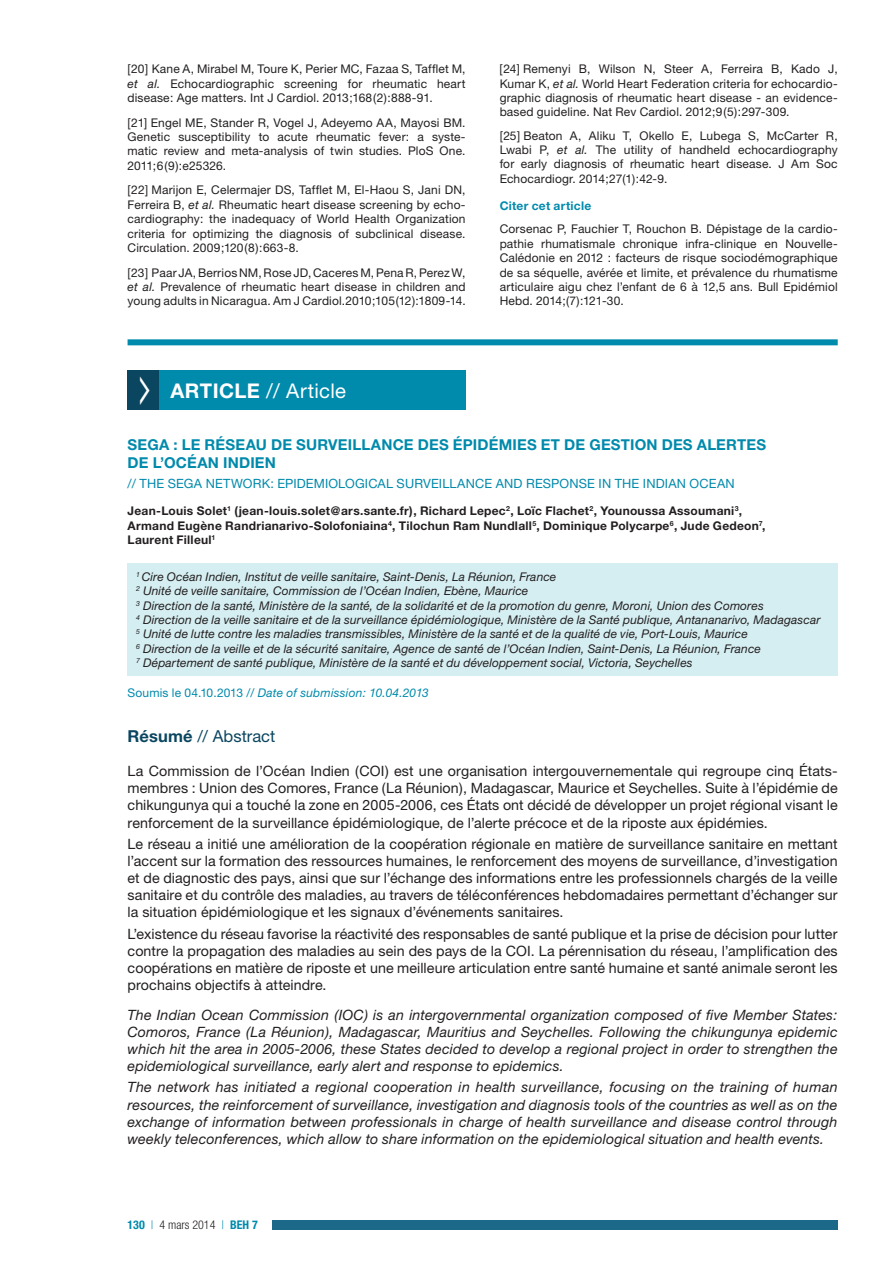
<style>
.page{position:relative;width:893px;height:1263px;background:#fff}
.page>*{position:absolute;margin:0;border:0;box-sizing:border-box;transform-origin:0 0}
.t1{font:20.25px "Helvetica Neue";letter-spacing:.015em;color:#fff}
.t2{font:700 20.25px "Helvetica Neue";color:#fff}
.t3{font:16.5px "Helvetica Neue";letter-spacing:.005em;color:#0b4660}
.t4{font:700 15px "Helvetica Neue";letter-spacing:.015em;color:#008aac}
.t5{font:14.25px/17.1px "Helvetica Neue";letter-spacing:.005em;color:#231f20;text-align:justify}
.t6{font:italic 14.25px/17.1px "Helvetica Neue";letter-spacing:.01em;color:#231f20;text-align:justify}
.t7{font:12.75px "Helvetica Neue";letter-spacing:.01em;color:#008aac}
.t8{font:12px/14.4px "Helvetica Neue";letter-spacing:.015em;color:#231f20;text-align:justify}
.t9{font:italic 12px/14.4px "Helvetica Neue";letter-spacing:.01em;color:#231f20}
.t10{font:700 12px/14.4px "Helvetica Neue";letter-spacing:.02em;color:#231f20}
.t11{font:italic 12px "Helvetica Neue";letter-spacing:.015em;color:#008aac}
.t12{font:300 condensed 12px "Helvetica Neue";color:#231f20}
.t13{font:700 12px "Helvetica Neue";letter-spacing:.025em;color:#008aac}
.s1{font-style:italic}
.s2{font-style:normal}
.s3{font-weight:700}
.s4{font-weight:700;color:#008aac}
.s5{color:#008aac}
</style>
<div class="page">
<div style="left:264px;top:1220px;width:574px;height:10px;background:#1c6889"></div>
<div style="left:259px;top:1219px;width:13px;height:12px;background:#fff"></div>
<div style="left:128px;top:563px;width:710px;height:113px;background:#d5eef2"></div>
<div style="left:128px;top:371px;width:34px;height:39px;background:#0b4660"></div>
<div style="left:159px;top:371px;width:307px;height:39px;background:#008aac"></div>
<div style="left:128px;top:339px;width:710px;height:6px;background:#008aac"></div>
<p class="t8" style="left:128px;top:62px;width:340px">[20] Kane A, Mirabel M , Toure K, Perier M C, Fazaa S, Tafflet M , <span class="s1">et al.</span> Echocardiographic screening for rheumatic heart disease: Age matters. Int J Cardiol. 2013;168(2):888-91.</p>
<p class="t8" style="left:128px;top:115px;width:340px">[21] Engel M E, Stander R, Vogel J, Adeyemo AA, Mayosi BM.<br>Genetic susceptibility to acute rheumatic fever: a syste&shy;matic review and meta-analysis of twin studies. PloS One.<br>2011;6(9):e25326.</p>
<p class="t8" style="left:128px;top:183px;width:340px">[22] Marijon E, Celermajer DS, Tafflet M , El-Haou S, Jani DN, Ferreira B, <span class="s1">et al.</span> Rheumatic heart disease screening by echo&shy;cardiography: the inadequacy of World Health Organization criteria for optimizing the diagnosis of subclinical disease.<br>Circulation. 2009;120(8):663-8.</p>
<p class="t8" style="left:128px;top:265px;width:340px">[23] Paar JA, Berrios NM, Rose JD, Caceres M , PenaR, Perez W, <span class="s1">et al.</span> Prevalence of rheumatic heart disease in children and young adults in Nicaragua. Am J Cardiol.2010;105(12):1809-14.</p>
<h1 class="t2" style="left:171px;top:379px;width:55px">Article</h1>
<h1 class="t1" style="left:266px;top:379px;width:81px">// Article</h1>
<p class="t8" style="left:500px;top:62px;width:340px">[24] Remenyi B, Wilson N, Steer A, Ferreira B, Kado J, Kumar K, <span class="s1">et al.</span> World Heart Federation criteria for echocardio&shy;graphic diagnosis of rheumatic heart disease - an evidence&shy;based guideline. Nat Rev Cardiol. 2012;9(5):297-309.</p>
<p class="t8" style="left:500px;top:128px;width:340px">[25] Beaton A, Aliku T, Okello E, Lubega S, M cCarter R, Lwabi P, <span class="s1">et al.</span> The utility of handheld echocardiography for early diagnosis of rheumatic heart disease. J Am Soc Echocardiogr. 2014;27(1):42-9.</p>
<p class="t13" style="left:500px;top:198px;width:93px">Citer cet article</p>
<p class="t8" style="left:500px;top:222px;width:340px">Corsenac P, Fauchier T, Rouchon B. Dépistage de la cardio&shy;pathie rhumatismale chronique infra-clinique en Nouvelle-Calédonie en 2012 : facteurs de risque sociodémographique de sa séquelle, avérée et limite, et prévalence du rhumatisme articulaire aigu chez l’enfant de 6 à 12,5 ans. Bull Epidémiol Hebd. 2014;(7):121-30.</p>
<p class="t4" style="left:128px;top:436px;width:110px">SEGA : le résea</p>
<p class="t4" style="left:256px;top:436px;width:92px">u de surveilla</p>
<p class="t4" style="left:381px;top:436px;width:48px">nce des</p>
<p class="t4" style="left:453px;top:436px;width:56px">épidémies</p>
<p class="t4" style="left:541px;top:436px;width:132px">et de gestio n des</p>
<p class="t4" style="left:697px;top:436px;width:11px">aler</p>
<p class="t4" style="left:737px;top:436px;width:20px">tes</p>
<p class="t4" style="left:128px;top:454px;width:10px">del</p>
<p class="t4" style="left:160px;top:454px;width:117px">’Océan Indien</p>
<p class="t7" style="left:128px;top:476px;width:206px">// The SEGA Network: epidemiological</p>
<p class="t7" style="left:397px;top:476px;width:43px">surveillance</p>
<p class="t7" style="left:496px;top:476px;width:10px">and</p>
<p class="t7" style="left:526px;top:476px;width:9px">res</p>
<p class="t7" style="left:551px;top:476px;width:19px">ponse</p>
<p class="t7" style="left:599px;top:476px;width:57px">in the Indian</p>
<p class="t7" style="left:690px;top:476px;width:20px">Ocean</p>
<p class="t10" style="left:128px;top:503px;width:639px">Jean-Louis Solet<sup>1</sup> (jean-louis.solet@ars.sante.fr), Richard Lepec<sup>2</sup>, Loïc Flachet<sup>2</sup>, Younoussa Assoumani<sup>3</sup>,<br>Armand Eugène Randrianarivo-Solofoniaina<sup>4</sup>, Tilochun Ram Nundlall<sup>5</sup>, Dominique Polycarpe<sup>6</sup>, Jude Gedeon<sup>7</sup>,<br>Laurent Filleul<sup>1</sup></p>
<p class="t9" style="left:136px;top:569px;width:686px"><sup>1</sup> Cire Océan Indien, Institut de veille sanitaire, Saint-Denis, La Réunion, France<br><sup>2</sup> Unité de veille sanitaire, Commission de l’Océan Indien, Ebène, Maurice<br><sup>3</sup> Direction de la santé, Ministère de la santé, de la solidarité et de la promotion du genre, Moroni, Union des Comores<br><sup>4</sup> Direction de la veille sanitaire et de la surveillance épidémiologique, Ministère de la Santé publique, Antananarivo, Madagascar <sup>5</sup> Unité de lutte contre les maladies transmissibles, Ministère de la santé et de la qualité de vie, Port-Louis, Maurice<br><sup>6</sup> Direction de la veille et de la sécurité sanitaire, Agence de santé de l’Océan Indien, Saint-Denis, La Réunion, France<br><sup>7</sup> Département de santé publique, Ministère de la santé et du développement social, Victoria, Seychelles</p>
<p class="t11" style="left:128px;top:685px;width:303px"><span class="s2">Soumis le 04.10.2013 /</span>/ Date of submission: 10.04.2013</p>
<h2 class="t3" style="left:128px;top:726px;width:149px"><span class="s3">Résumé</span> // Abstract</h2>
<p class="t5" style="left:128px;top:762px;width:712px">La Commission de l’Océan Indien (COI) est une organisation intergouvernementale qui regroupe cinq États&shy;membres : Union des Comores, France (La Réunion), Madagascar, Maurice et Seychelles. Suite à l’épidémie de chikungunya qui a touché la zone en 2005-2006, ces États ont décidé de développer un projet régional visant le renforcement de la surveillance épidémiologique, de l’alerte précoce et de la riposte aux épidémies.</p>
<p class="t5" style="left:128px;top:835px;width:712px">Le réseau a initié une amélioration de la coopération régionale en matière de surveillance sanitaire en mettant l’accent sur la formation des ressources humaines, le renforcement des moyens de surveillance, d’investigation et de diagnostic des pays, ainsi que sur l’échange des informations entre les professionnels chargés de la veille sanitaire et du contrôle des maladies, au travers de téléconférences hebdomadaires permettant d’échanger sur la situation épidémiologique et les signaux d’événements sanitaires.</p>
<p class="t5" style="left:128px;top:925px;width:712px">L’existence du réseau favorise la réactivité des responsables de santé publique et la prise de décision pour lutter contre la propagation des maladies au sein des pays de la COI. La pérennisation du réseau, l’amplification des coopérations en matière de riposte et une meilleure articulation entre santé humaine et santé animale seront les prochains objectifs à atteindre.</p>
<p class="t6" style="left:128px;top:1006px;width:712px">The Indian Ocean Commission (IOC) is an intergovernmental organization composed of five Member States:<br>Comoros, France (La Réunion), Madagascar, Mauritius and Seychelles. Following the chikungunya epidemic which hit the area in 2005-2006, these States decided to develop a regional project in order to strengthen the epidemiological surveillance, early alert and response to epidemics.</p>
<p class="t6" style="left:128px;top:1078px;width:712px">The network has initiated a regional cooperation in health surveillance, focusing on the training of human resources, the reinforcement of surveillance, investigation and diagnosis tools of the countries as well as on the exchange of information between professionals in charge of health surveillance and disease control through weekly teleconferences, which allow to share information on the epidemiological situation and health events.</p>
<p class="t12" style="left:128px;top:1218px;width:132px"><span class="s4">130</span> <span class="s5">|</span> 4 mars 2014 <span class="s5">|</span> <span class="s4">BEH 7</span></p>
</div>
